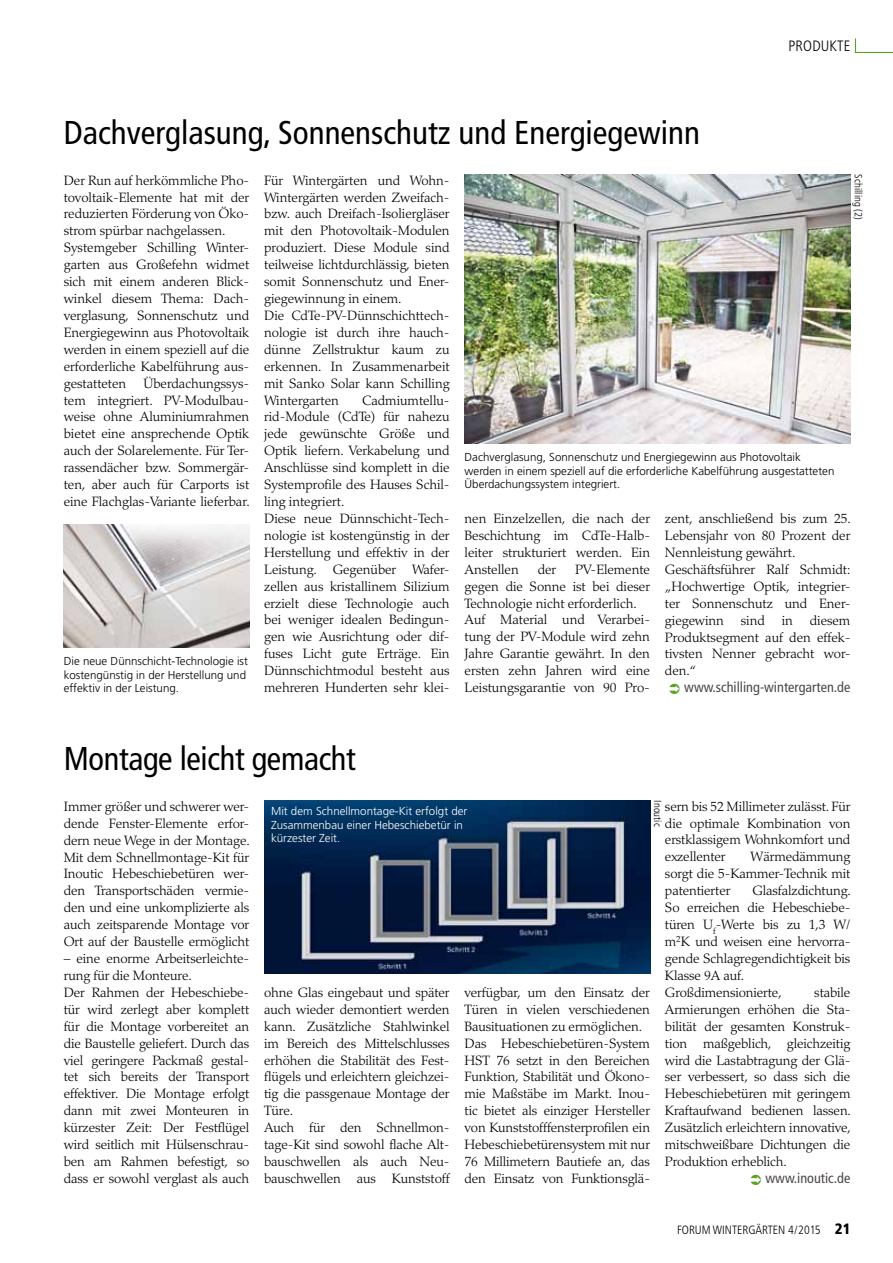
<style>
.page{position:relative;width:893px;height:1263px;background:#fff}
.page>*{position:absolute;margin:0;border:0;box-sizing:border-box;transform-origin:0 0}
.t1{font:condensed 33px "Frutiger";color:#000}
.t2{font:300 condensed 15px "Frutiger";letter-spacing:.01em;color:#000}
.t3{font:condensed 14.25px "Frutiger";color:#4d4846}
.t4{font:300 13.5px/17px "Palatino";letter-spacing:-.005em;color:#000}
.t5{font:300 condensed 12px "Frutiger";color:#000}
.t6{font:300 11.55px/13.5px "Frutiger";color:#000}
.t7{font:300 11.55px/13.5px "Frutiger";color:#fff}
.t8{font:300 condensed 10.5px "Frutiger";color:#000}
.s1{font-weight:900;font-size:15px}
</style>
<div class="page">
<hr style="left:855px;top:52px;width:38px;height:1px;background:#5ba128">
<svg style="left:855px;top:38px;width:1px;height:14px"></svg>
<img style="left:465px;top:174px;width:385px;height:270px">
<img style="left:64px;top:524px;width:185px;height:124px">
<img style="left:264px;top:800px;width:386px;height:174px">
<h1 class="t1" style="left:64px;top:113px;width:638px">Dachverglasung, Sonnenschutz und Energiegewinn</h1>
<p class="t2" style="left:788px;top:37px;width:63px">PRODUKTE</p>
<p class="t4" style="left:64px;top:172px;width:187px">Der Run auf herkömmliche Pho&shy;tovoltaik-Elemente hat mit der reduzierten Förderung von Öko&shy;strom spürbar nachgelassen.<br>Systemgeber Schilling Winter&shy;garten aus Großefehn widmet sich mit einem anderen Blick&shy;winkel diesem Thema: Dach&shy;verglasung, Sonnenschutz und<br>Energiegewinn aus Photovoltaik werden in einem speziell auf die erforderliche Kabelführung aus&shy;gestatteten</p>
<p class="t4" style="left:64px;top:375px;width:188px;text-align:justify;text-indent:80px">Überdachungssys&shy;tem integriert. PV-Modulbau&shy;weise ohne Aluminiumrahmen bietet eine ansprechende Optik auch der Solarelemente. Für Ter&shy;rassendächer bzw. Sommergär&shy;ten, aber auch für Carports ist eine Flachglas-Variante lieferbar.</p>
<p class="t6" style="left:64px;top:655px;width:186px">Die neue Dünnschicht-Technologie ist kostengünstig in der Herstellung und effektiv in der Leistung.</p>
<p class="t4" style="left:264px;top:172px;width:187px">Für Wintergärten und Wohn-<br>Wintergärten werden Zweifach&shy;bzw. auch Dreifach-Isoliergläser mit den Photovoltaik-Modulen produziert. Diese Module sind teilweise lichtdurchlässig, bieten somit Sonnenschutz und Ener&shy;giegewinnung in einem.<br>Die CdTe-PV-Dünnschichttech&shy;nologie ist durch ihre hauch&shy;dünne Zellstruktur kaum zu erkennen. In Zusammenarbeit mit Sanko Solar kann Schilling<br>Wintergarten</p>
<p class="t4" style="left:264px;top:392px;width:187px;text-indent:98px">Cadmiumtellu&shy;rid-Module (CdTe) für nahezu jede gewünschte Größe und<br>Optik liefern. Verkabelung und<br>Anschlüsse sind komplett in die<br>Systemprofile des Hauses Schil&shy;ling integriert.<br>Diese neue Dünnschicht-Tech&shy;nologie ist kostengünstig in der<br>Herstellung und effektiv in der<br>Leistung. Gegenüber Wafer&shy;zellen aus kristallinem Silizium erzielt diese Technologie auch bei weniger idealen Bedingun&shy;gen wie Ausrichtung oder dif&shy;fuses Licht gute Erträge. Ein<br>Dünnschichtmodul besteht aus mehreren Hunderten sehr klei-</p>
<p class="t8" style="left:864px;top:174px;width:47px;rotate:90deg">SCHILLING (2)</p>
<p class="t6" style="left:465px;top:451px;width:371px">Dachverglasung, Sonnenschutz und Energiegewinn aus Photovoltaik werden in einem speziell auf die erforderliche Kabelführung ausgestatteten<br>Überdachungssystem integriert.</p>
<p class="t4" style="left:665px;top:510px;width:187px">zent, anschließend bis zum 25.<br>Lebensjahr von 80 Prozent der<br>Nennleistung gewährt.<br>Geschäftsführer Ralf Schmidt: „Hochwertige Optik, integrier&shy;ter Sonnenschutz und Ener&shy;giegewinn sind in diesem<br>Produktsegment auf den effek&shy;tivsten Nenner gebracht wor&shy;den.“</p>
<p class="t3" style="left:684px;top:679px;width:168px">www.schilling-wintergarten.de</p>
<p class="t4" style="left:465px;top:510px;width:187px;text-align:justify">nen Einzelzellen, die nach der Beschichtung im CdTe-Halb&shy;leiter strukturiert werden. Ein Anstellen</p>
<p class="t4" style="left:465px;top:561px;width:187px;text-indent:111px">PV-Elemente gegen die Sonne ist bei dieser<br>Technologie nicht erforderlich.<br>Auf Material und Verarbei&shy;tung der PV-Module wird zehn<br>Jahre Garantie gewährt. In den ersten zehn Jahren wird eine<br>Leistungsgarantie von 90 Pro-</p>
<p class="t4" style="left:538px;top:561px;width:20px">der</p>
<h1 class="t1" style="left:64px;top:739px;width:293px">Montage leicht gemacht</h1>
<p class="t4" style="left:64px;top:798px;width:187px;text-align:justify">Immer größer und schwerer wer&shy;dende Fenster-Elemente erfor&shy;dern neue Wege in der Montage.<br>Mit dem Schnellmontage-Kit für Inoutic Hebeschiebetüren wer&shy;den Transportschäden vermie&shy;den und eine unkomplizierte als auch zeitsparende Montage vor Ort auf der Baustelle ermöglicht</p>
<p class="t4" style="left:64px;top:950px;width:187px">– eine enorme Arbeitserleichte&shy;rung für die Monteure.<br>Der Rahmen der Hebeschiebe&shy;tür wird zerlegt aber komplett für die Montage vorbereitet an die Baustelle geliefert. Durch das viel geringere Packmaß gestal&shy;tet sich bereits der Transport effektiver. Die Montage erfolgt dann mit zwei Monteuren in kürzester Zeit: Der Festflügel wird seitlich mit Hülsenschrau&shy;ben am Rahmen befestigt, so dass er sowohl verglast als auch</p>
<p class="t4" style="left:665px;top:798px;width:187px;text-align:justify">sern bis 52 Millimeter zulässt. Für die optimale Kombination von erstklassigem Wohnkomfort und exzellenter</p>
<p class="t8" style="left:664px;top:800px;width:28px;rotate:90deg">I NOUTIC</p>
<p class="t7" style="left:271px;top:805px;width:198px">Mit dem Schnellmontage-Kit erfolgt der<br>Zusammenbau einer Hebeschiebetür in kürzester Zeit.</p>
<p class="t4" style="left:665px;top:848px;width:187px;text-align:justify;text-indent:86px">Wärmedämmung sorgt die 5-Kammer-Technik mit patentierter</p>
<p class="t4" style="left:665px;top:882px;width:188px;text-indent:88px">Glasfalzdichtung.<br>So erreichen die Hebeschiebe&shy;türen U<sub>f</sub>-Werte bis zu 1,3 W/ m<sup>2</sup>K und weisen eine hervorra&shy;gende Schlagregendichtigkeit bis<br>Klasse 9A auf.<br>Großdimensionierte,</p>
<p class="t4" style="left:264px;top:984px;width:187px">ohne Glas eingebaut und später auch wieder demontiert werden kann. Zusätzliche Stahlwinkel im Bereich des Mittelschlusses erhöhen die Stabilität des Fest&shy;flügels und erleichtern gleichzei&shy;tig die passgenaue Montage der<br>Türe.<br>Auch für den Schnellmon&shy;tage-Kit sind sowohl flache Alt&shy;bauschwellen als auch Neu&shy;bauschwellen aus Kunststoff</p>
<p class="t4" style="left:465px;top:984px;width:187px">verfügbar, um den Einsatz der<br>Türen in vielen verschiedenen<br>Bausituationen zu ermöglichen.<br>Das Hebeschiebetüren-System<br>HST 76 setzt in den Bereichen<br>Funktion, Stabilität und Ökono&shy;mie Maßstäbe im Markt. Inou&shy;tic bietet als einziger Hersteller von Kunststofffensterprofilen ein<br>Hebeschiebetürensystem mit nur<br>76 Millimetern Bautiefe an, das den Einsatz von Funktionsglä-</p>
<p class="t4" style="left:665px;top:984px;width:188px;text-align:justify;text-indent:149px">stabile Armierungen erhöhen die Sta&shy;bilität der gesamten Konstruk&shy;tion maßgeblich, gleichzeitig wird die Lastabtragung der Glä&shy;ser verbessert, so dass sich die Hebeschiebetüren mit geringem Kraftaufwand bedienen lassen.<br>Zusätzlich erleichtern innovative, mitschweißbare Dichtungen die Produktion erheblich.</p>
<p class="t3" style="left:765px;top:1170px;width:86px">www.inoutic.de</p>
<p class="t5" style="left:677px;top:1223px;width:175px">FORUM WINTERGÄRTEN 4/2015 <span class="s1">21</span></p>
</div>
